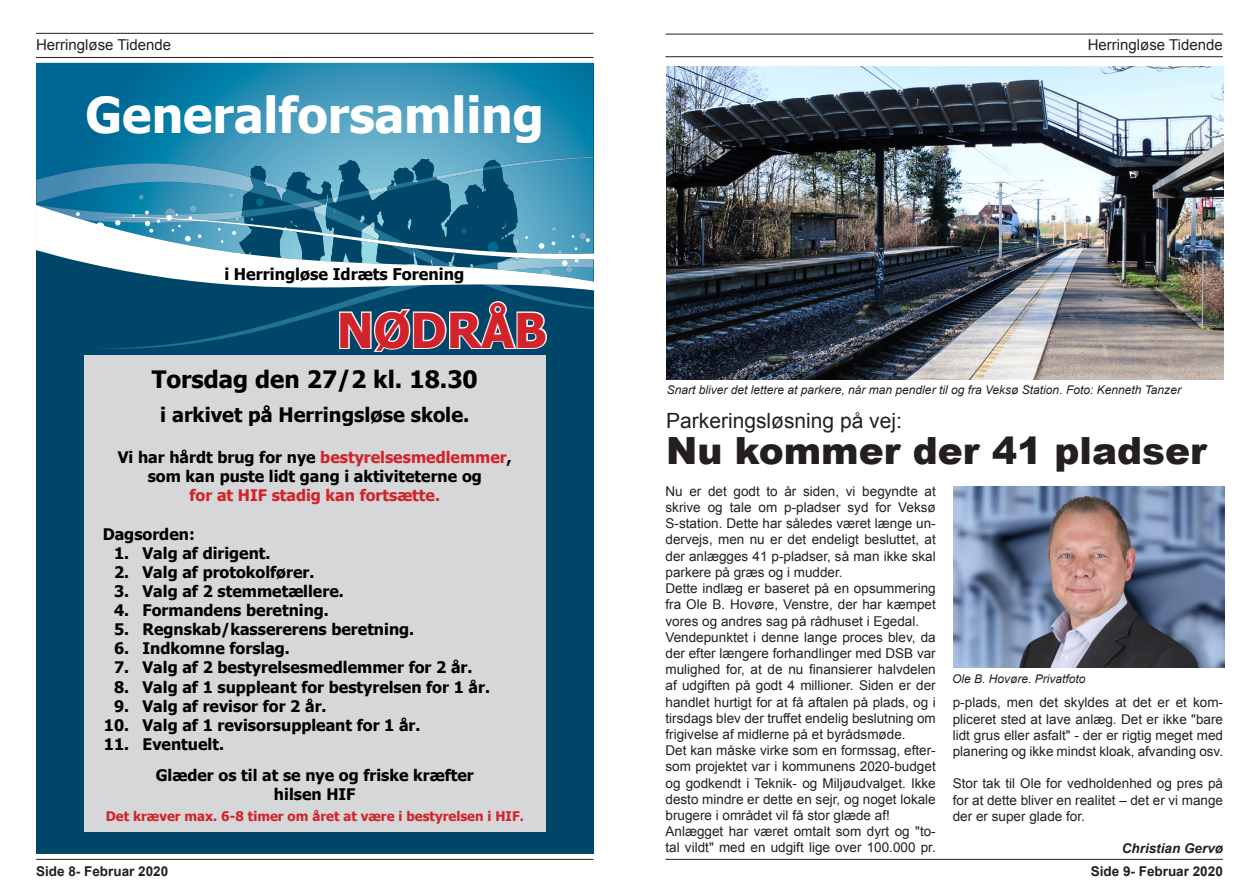
<style>
.page{position:relative;width:1259px;height:893px;background:#fff}
.page>*{position:absolute;margin:0;border:0;box-sizing:border-box;transform-origin:0 0}
.t1{font:700 49.35px "Tahoma";color:#fff}
.t2{font:700 47.85px "Tahoma";color:#d2232a}
.t3{font:900 37.5px "Arial";color:#231f20}
.t4{font:700 23.85px "Tahoma";color:#000}
.t5{font:21px "Arial";color:#231f20}
.t6{font:700 19.95px "Tahoma";color:#000}
.t7{font:700 16.2px "Tahoma";color:#000}
.t8{font:700 15.9px/19.2px "Tahoma";color:#000;text-align:center}
.t9{font:15px "Arial";color:#231f20}
.t10{font:13.5px/16.2px "Arial";color:#231f20;text-align:justify}
.t11{font:700 13.5px "Arial";color:#231f20}
.t12{font:italic 700 13.5px "Arial";color:#231f20}
.t13{font:700 13.35px "Tahoma";color:#d2232a}
.t14{font:italic 12px "Arial";color:#231f20}
.s1{color:#d2232a}
</style>
<div class="page">
<hr style="left:36px;top:33px;width:557px;height:1px;background:#231f20">
<hr style="left:36px;top:57px;width:557px;height:1px;background:#231f20">
<hr style="left:665px;top:34px;width:557px;height:1px;background:#231f20">
<hr style="left:665px;top:56px;width:557px;height:1px;background:#231f20">
<hr style="left:36px;top:859px;width:557px;height:1px;background:#231f20">
<hr style="left:665px;top:859px;width:557px;height:1px;background:#231f20">
<img style="left:953px;top:486px;width:271px;height:182px">
<img style="left:666px;top:66px;width:557px;height:314px">
<svg style="left:36px;top:63px;width:557px;height:791px;fill:#004669"></svg>
<svg style="left:36px;top:63px;width:308px;height:94px"></svg>
<div style="left:84px;top:355px;width:461px;height:476px;background:#d5d7d8"></div>
<svg style="left:36px;top:157px;width:557px;height:196px"></svg>
<p class="t9" style="left:36px;top:35px;width:137px">Herringløse Tidende</p>
<p class="t9" style="left:1087px;top:35px;width:137px">Herringløse Tidende</p>
<p class="t1" style="left:85px;top:80px;width:460px">Generalforsamling</p>
<p class="t7" style="left:224px;top:263px;width:241px">i Herringløse Idræts Forening</p>
<p class="t2" style="left:337px;top:297px;width:212px">NØDRÅB</p>
<p class="t4" style="left:152px;top:363px;width:328px">Torsdag den 27/2 kl. 18.30</p>
<p class="t6" style="left:160px;top:400px;width:311px">i arkivet på Herringsløse skole.</p>
<p class="t8" style="left:118px;top:448px;width:395px">Vi har hårdt brug for nye <span class="s1">bestyrelsesmedlemmer</span>, som kan puste lidt gang i aktiviteterne og<br><span class="s1">for at HIF stadig kan fortsætte.</span></p>
<p class="t8" style="left:103px;top:525px;width:94px">Dagsorden:</p>
<p class="t8" style="left:114px;top:544px;width:158px">1. Valg af dirigent.</p>
<p class="t8" style="left:114px;top:563px;width:202px">2. Valg af protokolfører.</p>
<p class="t8" style="left:114px;top:582px;width:231px">3. Valg af 2 stemmetællere.</p>
<p class="t8" style="left:114px;top:601px;width:216px">4. Formandens beretning.</p>
<p class="t8" style="left:114px;top:620px;width:302px">5. Regnskab/kassererens beretning.</p>
<p class="t8" style="left:114px;top:640px;width:177px">6. Indkomne forslag.</p>
<p class="t8" style="left:114px;top:659px;width:360px">7. Valg af 2 bestyrelsesmedlemmer for 2 år.</p>
<p class="t8" style="left:114px;top:678px;width:377px">8. Valg af 1 suppleant for bestyrelsen for 1 år.</p>
<p class="t8" style="left:114px;top:697px;width:214px">9. Valg af revisor for 2 år.</p>
<p class="t8" style="left:104px;top:716px;width:318px">10. Valg af 1 revisorsuppleant for 1 år.</p>
<p class="t8" style="left:156px;top:729px;width:319px;line-height:31px;text-align:left;text-indent:-52px">11. Eventuelt.<br>Glæder os til at se nye og friske kræfter</p>
<p class="t8" style="left:274px;top:785px;width:83px">hilsen HIF</p>
<p class="t13" style="left:106px;top:807px;width:420px">Det kræver max. 6-8 timer om året at være i bestyrelsen i HIF.</p>
<p class="t14" style="left:667px;top:381px;width:516px">Snart bliver det lettere at parkere, når man pendler til og fra Veksø Station. Foto: Kenneth Tanzer</p>
<p class="t5" style="left:666px;top:406px;width:237px">Parkeringsløsning på vej:</p>
<p class="t3" style="left:666px;top:423px;width:542px">Nu kommer der 41 pladser</p>
<p class="t10" style="left:665px;top:483px;width:272px">Nu er det godt to år siden, vi begyndte at skrive og tale om p-pladser syd for Veksø S-station. Dette har således været længe un&shy;dervejs, men nu er det endeligt besluttet, at der anlægges 41 p-pladser, så man ikke skal parkere på græs og i mudder.</p>
<p class="t10" style="left:665px;top:580px;width:272px">Dette indlæg er baseret på en opsummering fra Ole B. Hovøre, Venstre, der har kæmpet vores og andres sag på rådhuset i Egedal.</p>
<p class="t10" style="left:665px;top:629px;width:272px">Vendepunktet i denne lange proces blev, da der efter længere forhandlinger med DSB var mulighed for, at de nu finansierer halvdelen af udgiften på godt 4 millioner. Siden er der handlet hurtigt for at få aftalen på plads, og i tirsdags blev der truffet endelig beslutning om frigivelse af midlerne på et byrådsmøde.</p>
<p class="t10" style="left:665px;top:742px;width:272px">Det kan måske virke som en formssag, efter&shy;som projektet var i kommunens 2020-budget og godkendt i Teknik- og Miljøudvalget. Ikke desto mindre er dette en sejr, og noget lokale brugere i området vil få stor glæde af!</p>
<p class="t10" style="left:665px;top:823px;width:272px">Anlægget har været omtalt som dyrt og "to&shy;tal vildt" med en udgift lige over 100.000 pr.</p>
<p class="t14" style="left:952px;top:671px;width:135px">Ole B. Hovøre. Privatfoto</p>
<p class="t10" style="left:953px;top:695px;width:272px">p-plads, men det skyldes at det er et kom&shy;pliceret sted at lave anlæg. Det er ikke "bare lidt grus eller asfalt" - der er rigtig meget med planering og ikke mindst kloak, afvanding osv.</p>
<p class="t10" style="left:953px;top:776px;width:272px">Stor tak til Ole for vedholdenhed og pres på for at dette bliver en realitet – det er vi mange der er super glade for.</p>
<p class="t12" style="left:1121px;top:840px;width:103px">Christian Gervø</p>
<p class="t11" style="left:36px;top:862px;width:134px">Side 8- Februar 2020</p>
<p class="t11" style="left:1090px;top:862px;width:134px">Side 9- Februar 2020</p>
</div>
